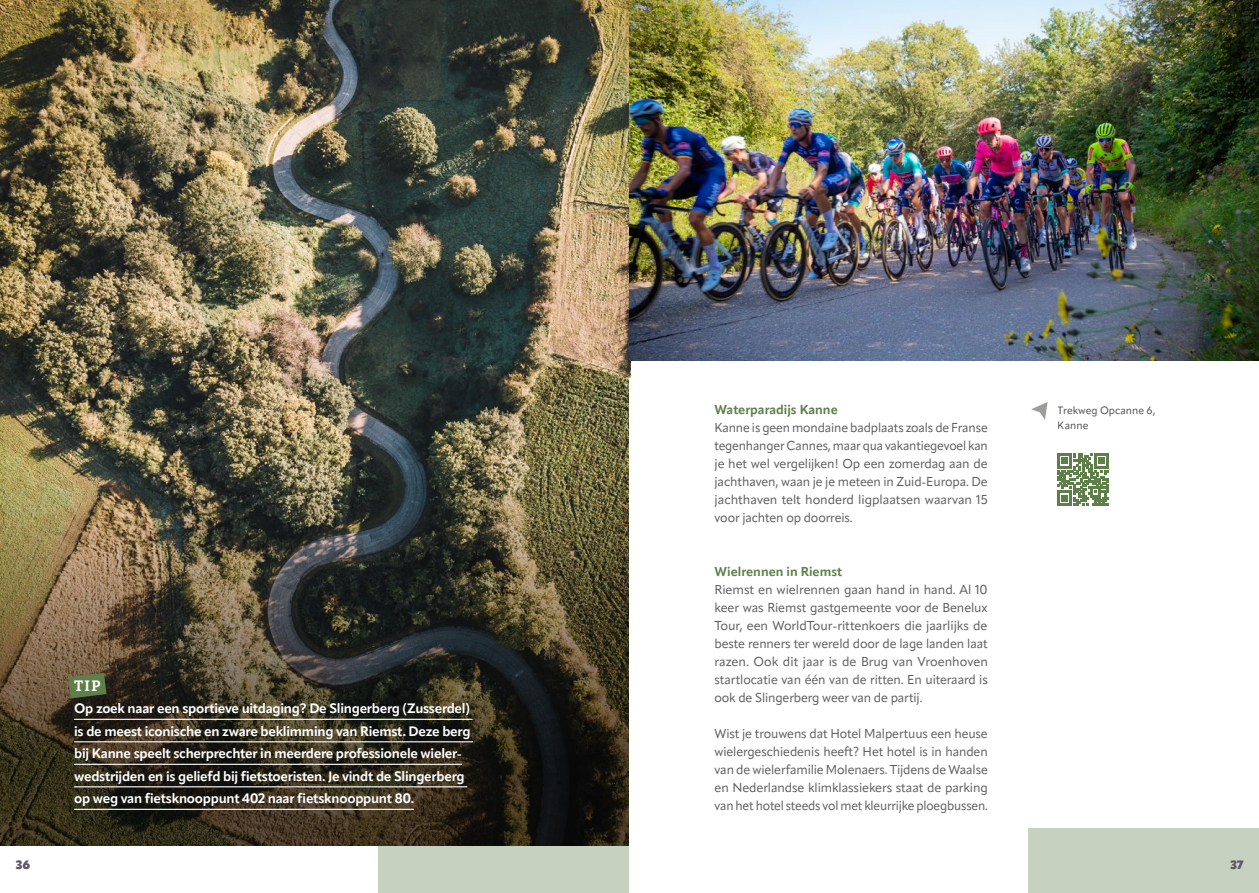
<style>
.page{position:relative;width:1259px;height:893px;background:#fff}
.page>*{position:absolute;margin:0;border:0;box-sizing:border-box;transform-origin:0 0}
.t1{font:100 15px "Bitter";color:#fff}
.t2{font:700 13.5px/22.5px "Apparat";letter-spacing:-.02em;color:#fff}
.t3{font:12.75px/18px "Apparat";letter-spacing:-.01em;color:#5f5e5e;text-align:justify}
.t4{font:700 12.75px "Apparat";color:#5e7f49}
.t5{font:900 12px "Apparat";color:#5e576c}
.t6{font:10.5px/15px "Apparat";color:#000}
</style>
<div class="page">
<div style="left:378px;top:828px;width:881px;height:65px;background:#c6d2bf"></div>
<img style="left:0;top:0;width:630px;height:414px">
<img style="left:0;top:414px;width:629px;height:431px">
<div style="left:629px;top:378px;width:399px;height:515px;background:#fff"></div>
<img style="left:629px;top:0;width:630px;height:360px">
<svg style="left:1031px;top:402px;width:16px;height:18px"></svg>
<svg style="left:68px;top:673px;width:38px;height:25px"></svg>
<hr style="left:74px;top:719px;width:398px;height:1px;background:#fff">
<hr style="left:74px;top:741px;width:399px;height:1px;background:#fff">
<hr style="left:74px;top:764px;width:388px;height:1px;background:#fff">
<hr style="left:74px;top:786px;width:393px;height:1px;background:#fff">
<hr style="left:74px;top:809px;width:340px;height:1px;background:#fff">
<svg style="left:1057px;top:454px;width:52px;height:51px"></svg>
<p class="t1" style="left:74px;top:676px;width:28px">TIP</p>
<p class="t2" style="left:74px;top:697px;width:398px">Op zoek naar een sportieve uitdaging? De Slingerberg (Zusserdel) is de meest iconische en zware beklimming van Riemst. Deze berg bij Kanne speelt scherprechter in meerdere professionele wieler&shy;wedstrijden en is geliefd bij fietstoeristen. Je vindt de Slingerberg op weg van fietsknooppunt 402 naar fietsknooppunt 80.</p>
<p class="t4" style="left:714px;top:402px;width:125px">Waterparadijs Kanne</p>
<p class="t3" style="left:714px;top:419px;width:275px">Kanne is geen mondaine badplaats zoals de Franse tegenhanger Cannes, maar qua vakantiegevoel kan je het wel vergelijken! Op een zomerdag aan de jachthaven, waan je je meteen in Zuid-Europa. De jachthaven telt honderd ligplaatsen waarvan 15 voor jachten op doorreis.</p>
<p class="t4" style="left:714px;top:564px;width:129px">Wielrennen in Riemst</p>
<p class="t3" style="left:714px;top:581px;width:275px">Riemst en wielrennen gaan hand in hand. Al 10 keer was Riemst gastgemeente voor de Benelux Tour, een WorldTour-rittenkoers die jaarlijks de beste renners ter wereld door de lage landen laat razen. Ook dit jaar is de Brug van Vroenhoven startlocatie van één van de ritten. En uiteraard is ook de Slingerberg weer van de partij.</p>
<p class="t3" style="left:714px;top:725px;width:275px">Wist je trouwens dat Hotel Malpertuus een heuse wielergeschiedenis heeft? Het hotel is in handen van de wielerfamilie Molenaers. Tijdens de Waalse en Nederlandse klimklassiekers staat de parking van het hotel steeds vol met kleurrijke ploegbussen.</p>
<p class="t6" style="left:1058px;top:403px;width:99px">Trekweg Opcanne 6,<br>Kanne</p>
<p class="t5" style="left:16px;top:857px;width:16px">36</p>
<p class="t5" style="left:1230px;top:857px;width:14px">37</p>
</div>
